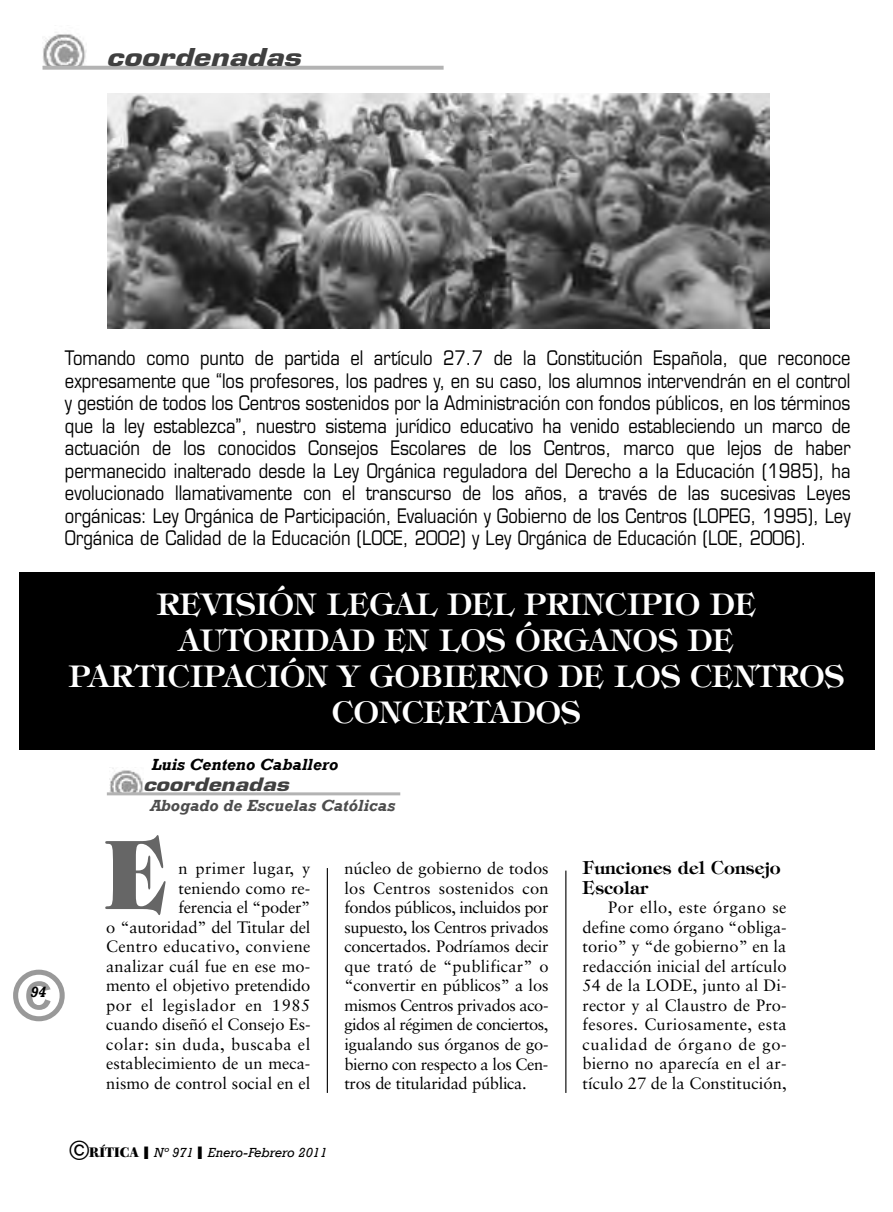
<style>
.page{position:relative;width:893px;height:1212px;background:#fff}
.page>*{position:absolute;margin:0;border:0;box-sizing:border-box;transform-origin:0 0}
.t1{font:800 95.1px "Tiffany";color:#666;scale:.82 1}
.t2{font:700 69px "Rockwell";color:#999}
.t3{font:600 30px/36px "Tiffany";color:#fff;text-align:center}
.t4{font:italic 700 24px "Eurostile";color:#404040;scale:1.25 1}
.t5{font:19.5px/22.5px "Eurostile";color:#000;text-align:justify;scale:.85 1}
.t6{font:600 18px/19.5px "Tiffany";color:#000}
.t7{font:italic 700 18px "Eurostile";color:#404040;scale:1.25 1}
.t8{font:16.5px/19.5px "Sabon";color:#000;text-align:justify}
.t9{font:italic 700 16.5px "Rockwell";color:#4d4d4d}
.t10{font:italic 700 16.5px "Rockwell";color:#000}
.t11{font:italic 700 15px "Rockwell";color:#000}
.t12{font:italic 13.5px "Rockwell";color:#000}
.s1{font-family:"Helvetica";font-style:normal;font-size:27px}
.s2{font-family:"Bodoni Old Face BE";font-weight:700;font-style:normal}
</style>
<div class="page">
<img style="left:43px;top:32px;width:43px;height:34px">
<svg style="left:43px;top:66px;width:401px;height:4px;background:#b9b9b9"></svg>
<img style="left:108px;top:94px;width:662px;height:235px">
<div style="left:19px;top:572px;width:855px;height:178px;background:#000"></div>
<img style="left:110px;top:768px;width:33px;height:24px">
<hr style="left:107px;top:792px;width:293px;height:3px;background:#b3b3b3">
<hr style="left:327px;top:868px;width:1px;height:225px;background:#000">
<hr style="left:565px;top:870px;width:1px;height:223px;background:#000">
<p class="t4" style="left:106px;top:48px;width:157px">coordenadas</p>
<p class="t5" style="left:65px;top:349px;width:926px">Tomando como punto de partida el artículo 27.7 de la Constitución Española, que reconoce expresamente que “los profesores, los padres y, en su caso, los alumnos intervendrán en el control y gestión de todos los Centros sostenidos por la Administración con fondos públicos, en los términos que la ley establezca”, nuestro sistema jurídico educativo ha venido estableciendo un marco de actuación de los conocidos Consejos Escolares de los Centros, marco que lejos de haber permanecido inalterado desde la Ley Orgánica reguladora del Derecho a la Educación (1985), ha evolucionado llamativamente con el transcurso de los años, a través de las sucesivas Leyes orgánicas: Ley Orgánica de Participación, Evaluación y Gobierno de los Centros (LOPEG, 1995), Ley Orgánica de Calidad de la Educación (LOCE, 2002) y Ley Orgánica de Educación (LOE, 2006).</p>
<p class="t3" style="left:69px;top:586px;width:777px">REVISIÓN LEGAL DEL PRINCIPIO DE<br>AUTORIDAD EN LOS ÓRGANOS DE<br>PARTICIPACIÓN Y GOBIERNO DE LOS CENTROS<br>CONCERTADOS</p>
<p class="t2" style="left:13px;top:952px;width:53px">©</p>
<p class="t11" style="left:30px;top:983px;width:18px">94</p>
<p class="t10" style="left:152px;top:754px;width:188px">Luis Centeno Caballero</p>
<p class="t9" style="left:150px;top:795px;width:247px">Abogado de Escuelas Católicas</p>
<p class="t7" style="left:143px;top:777px;width:118px">coordenadas</p>
<p class="t1" style="left:105px;top:820px;width:75px">E</p>
<p class="t8" style="left:106px;top:860px;width:206px;text-align:right">n primer lugar, y<br>teniendo como re-<br>ferencia el “poder”<br>o “autoridad” del Titular del<br>Centro educativo, conviene analizar cuál fue en ese mo&shy;mento el objetivo pretendido por el legislador en 1985 cuando diseñó el Consejo Es&shy;colar: sin duda, buscaba el establecimiento de un meca&shy;nismo de control social en el</p>
<p class="t8" style="left:344px;top:860px;width:206px">núcleo de gobierno de todos los Centros sostenidos con fondos públicos, incluidos por supuesto, los Centros privados concertados. Podríamos decir que trató de “publificar” o “convertir en públicos” a los mismos Centros privados aco&shy;gidos al régimen de conciertos, igualando sus órganos de go&shy;bierno con respecto a los Cen&shy;tros de titularidad pública.</p>
<p class="t6" style="left:583px;top:858px;width:200px">Funciones del Consejo<br>Escolar</p>
<p class="t8" style="left:583px;top:899px;width:206px;text-indent:26px">Por ello, este órgano se define como órgano “obliga&shy;torio” y “de gobierno” en la redacción inicial del artículo 54 de la LODE, junto al Di&shy;rector y al Claustro de Pro&shy;fesores. Curiosamente, esta cualidad de órgano de go&shy;bierno no aparecía en el ar&shy;tículo 27 de la Constitución,</p>
<p class="t12" style="left:69px;top:1144px;width:259px"><span class="s1">©</span><span class="s2">RÍTICA</span> ❙ Nº 971 ❙ Enero-Febrero 2011</p>
</div>
